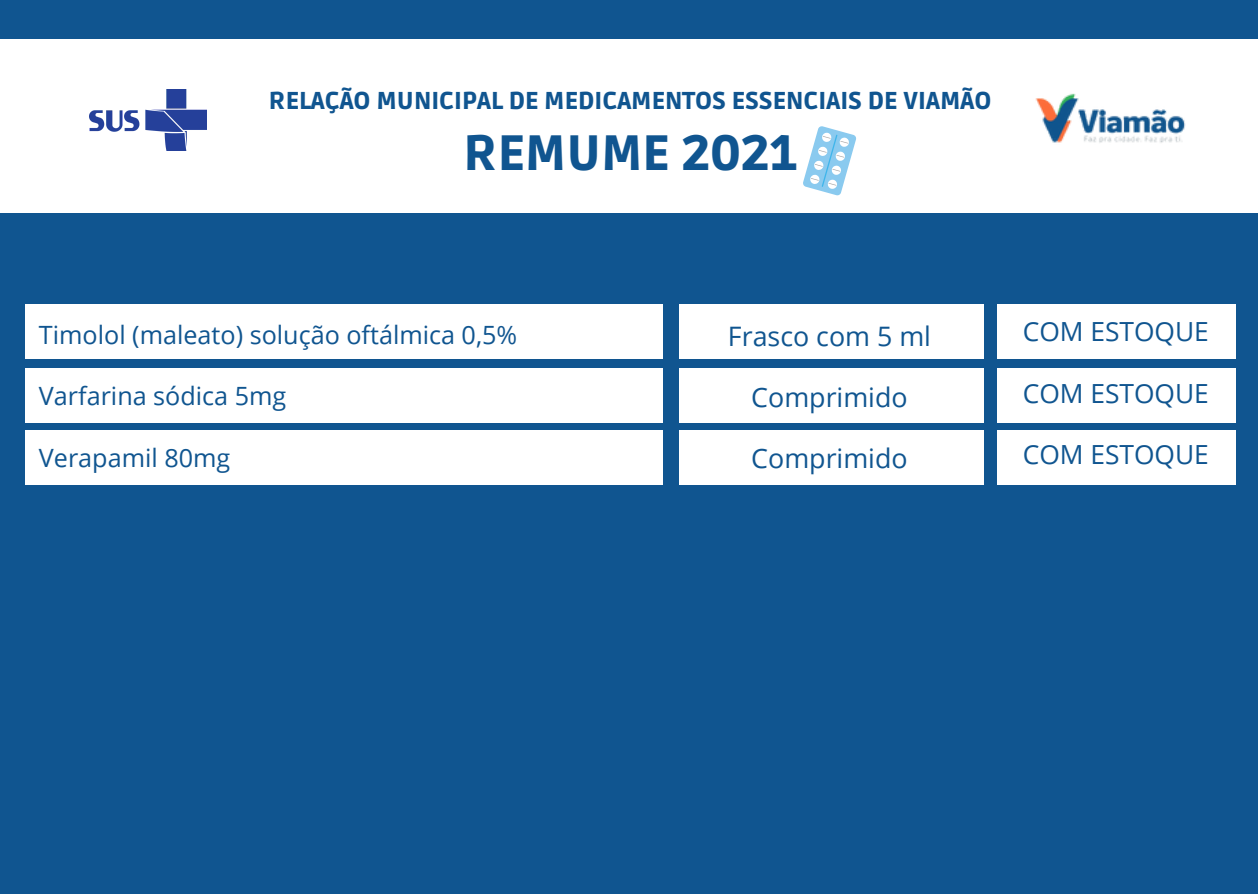
<style>
.page{position:relative;width:1258px;height:894px;background:#fff}
.page>*{position:absolute;margin:0;border:0;box-sizing:border-box;transform-origin:0 0}
.t1{font:900 49.2px "Ruda";color:#105590}
.t2{font:26.7px "Open Sans";color:#105590}
.t3{font:26.4px "Open Sans";color:#105590}
.t4{font:25.2px "Open Sans";color:#105590}
.t5{font:900 24.3px "Ruda";color:#105590}
</style>
<div class="page">
<div style="left:0;top:0;width:1258px;height:893px;background:#105590"></div>
<div style="left:0;top:39px;width:1258px;height:174px;background:#fff"></div>
<img style="left:89px;top:89px;width:118px;height:61px">
<img style="left:1035px;top:93px;width:151px;height:50px">
<div style="left:25px;top:304px;width:638px;height:54px;background:#fff"></div>
<div style="left:25px;top:368px;width:638px;height:54px;background:#fff"></div>
<div style="left:25px;top:430px;width:638px;height:54px;background:#fff"></div>
<div style="left:680px;top:304px;width:304px;height:54px;background:#fff"></div>
<div style="left:680px;top:368px;width:304px;height:54px;background:#fff"></div>
<div style="left:680px;top:430px;width:304px;height:54px;background:#fff"></div>
<div style="left:997px;top:304px;width:238px;height:54px;background:#fff"></div>
<div style="left:997px;top:368px;width:238px;height:54px;background:#fff"></div>
<div style="left:997px;top:430px;width:238px;height:54px;background:#fff"></div>
<svg style="left:803px;top:126px;width:53px;height:70px"></svg>
<svg style="left:822px;top:135px;width:15px;height:52px"></svg>
<p class="t5" style="left:269px;top:87px;width:724px">RELAÇÃO MUNICIPAL DE MEDICAMENTOS ESSENCIAIS DE VIAMÃO</p>
<h1 class="t1" style="left:463px;top:125px;width:335px">REMUME 2021</h1>
<p class="t4" style="left:39px;top:317px;width:480px">Timolol (maleato) solução oftálmica 0,5%</p>
<p class="t4" style="left:39px;top:378px;width:249px">Varfarina sódica 5mg</p>
<p class="t4" style="left:39px;top:439px;width:193px">Verapamil 80mg</p>
<p class="t2" style="left:728px;top:317px;width:205px">Frasco com 5 ml</p>
<p class="t2" style="left:751px;top:378px;width:158px">Comprimido</p>
<p class="t2" style="left:751px;top:439px;width:158px">Comprimido</p>
<p class="t3" style="left:1023px;top:313px;width:188px">COM ESTOQUE</p>
<p class="t3" style="left:1023px;top:374px;width:188px">COM ESTOQUE</p>
<p class="t3" style="left:1023px;top:436px;width:188px">COM ESTOQUE</p>
</div>
